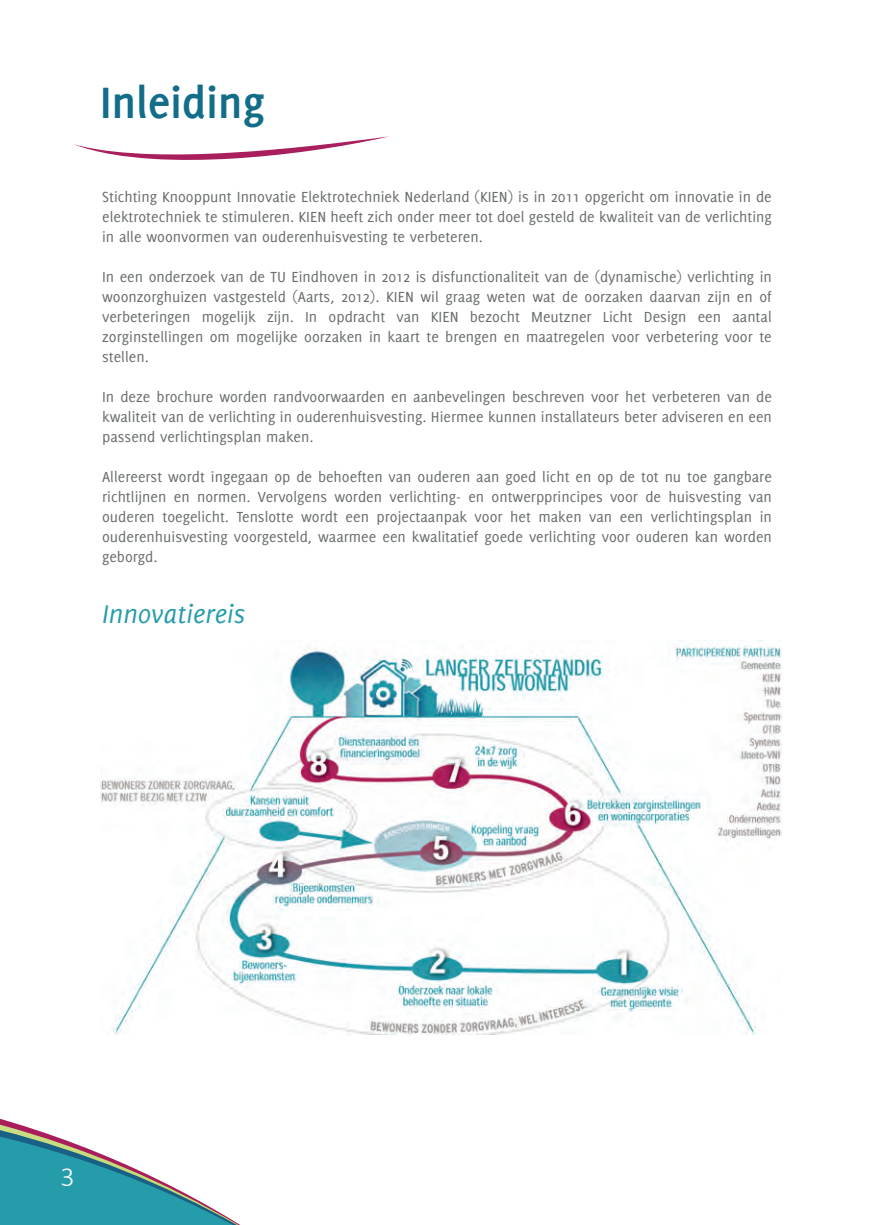
<style>
.page{position:relative;width:874px;height:1225px;background:#fff}
.page>*{position:absolute;margin:0;border:0;box-sizing:border-box;transform-origin:0 0}
.t1{font:700 48px "Delicious";color:#126d89}
.t2{font:italic 28px "Delicious";color:#259caa}
.t3{font:300 28px "Calibri";color:#fff}
.t4{font:16px/20px "Delicious";color:#686c6d;text-align:justify}
</style>
<div class="page">
<svg style="left:0;top:1118px;width:240px;height:107px"></svg>
<svg style="left:74px;top:136px;width:315px;height:24px"></svg>
<img style="left:100px;top:640px;width:681px;height:394px">
<p class="t1" style="left:100px;top:75px;width:166px">Inleiding</p>
<p class="t4" style="left:102px;top:187px;width:670px">Stichting Knooppunt Innovatie Elektrotechniek Nederland (KIEN) is in 2011 opgericht om innovatie in de elektrotechniek te stimuleren. KIEN heeft zich onder meer tot doel gesteld de kwaliteit van de verlichting in alle woonvormen van ouderenhuisvesting te verbeteren.</p>
<p class="t4" style="left:102px;top:267px;width:671px">In een onderzoek van de TU Eindhoven in 2012 is disfunctionaliteit van de (dynamische) verlichting in woonzorghuizen vastgesteld (Aarts, 2012). KIEN wil graag weten wat de oorzaken daarvan zijn en of verbeteringen mogelijk zijn. In opdracht van KIEN bezocht Meutzner Licht Design een aantal zorginstellingen om mogelijke oorzaken in kaart te brengen en maatregelen voor verbetering voor te stellen.</p>
<p class="t4" style="left:102px;top:387px;width:671px">In deze brochure worden randvoorwaarden en aanbevelingen beschreven voor het verbeteren van de kwaliteit van de verlichting in ouderenhuisvesting. Hiermee kunnen installateurs beter adviseren en een passend verlichtingsplan maken.</p>
<p class="t4" style="left:102px;top:467px;width:671px">Allereerst wordt ingegaan op de behoeften van ouderen aan goed licht en op de tot nu toe gangbare richtlijnen en normen. Vervolgens worden verlichting- en ontwerpprincipes voor de huisvesting van ouderen toegelicht. Tenslotte wordt een projectaanpak voor het maken van een verlichtingsplan in ouderenhuisvesting voorgesteld, waarmee een kwalitatief goede verlichting voor ouderen kan worden geborgd.</p>
<p class="t2" style="left:102px;top:598px;width:144px">Innovatiereis</p>
<p class="t3" style="left:60px;top:1159px;width:16px">3</p>
</div>
